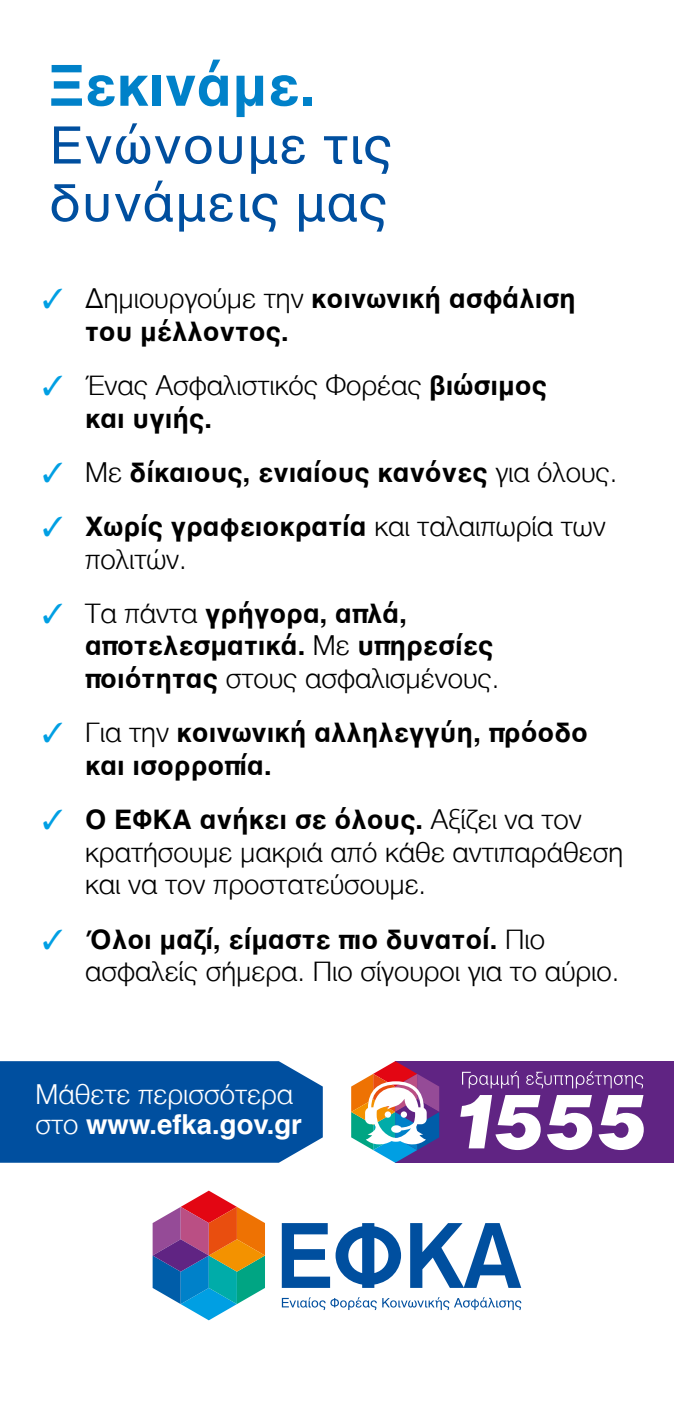
<style>
.page{position:relative;width:674px;height:1418px;background:#fff}
.page>*{position:absolute;margin:0;border:0;box-sizing:border-box;transform-origin:0 0}
.t1{font:700 57.75px "Helvetica";color:#0081c9}
.t2{font:52.5px/57.8px "Helvetica";color:#004f9f}
.t3{font:300 27.5px/32.8px "Helvetica";color:#000}
.t4{font:700 27.5px/32.8px "Helvetica";color:#000}
.t5{font:300 27.5px/30.2px "Helvetica";color:#fff}
.s1{color:#009fe3}
.s2{font-weight:300}
.s3{font-weight:700}
</style>
<div class="page">
<div style="left:395px;top:1061px;width:278px;height:101px;background:#602483"></div>
<svg style="left:351px;top:1061px;width:88px;height:101px"></svg>
<svg style="left:460px;top:1095px;width:80px;height:55px"></svg>
<svg style="left:547px;top:1095px;width:45px;height:55px"></svg>
<svg style="left:598px;top:1095px;width:45px;height:55px"></svg>
<svg style="left:462px;top:1071px;width:56px;height:17px"></svg>
<svg style="left:526px;top:1071px;width:117px;height:17px"></svg>
<div style="left:0;top:1061px;width:322px;height:101px;background:#004f9f"></div>
<svg style="left:282px;top:1297px;width:94px;height:12px"></svg>
<svg style="left:382px;top:1297px;width:139px;height:12px"></svg>
<svg style="left:281px;top:1223px;width:120px;height:64px"></svg>
<svg style="left:410px;top:1223px;width:111px;height:64px"></svg>
<svg style="left:152px;top:1190px;width:113px;height:130px"></svg>
<h1 class="t1" style="left:49px;top:39px;width:268px">Ξεκινάμε.</h1>
<h2 class="t2" style="left:49px;top:118px;width:345px">Ενώνουμε τις δυνάμεις μας</h2>
<p class="t4" style="left:85px;top:282px;width:492px;text-indent:-43px"><span class="s1">✓</span> <span class="s2">Δημιουργούμε την</span> κοινωνική ασφάλιση του μέλλοντος.</p>
<p class="t3" style="left:85px;top:367px;width:463px;text-indent:-43px"><span class="s1">✓</span> Ένας Ασφαλιστικός Φορέας <span class="s3">βιώσιμος και υγιής.</span></p>
<p class="t4" style="left:43px;top:456px;width:576px"><span class="s1">✓</span> <span class="s2">Με</span> δίκαιους, ενιαίους κανόνες <span class="s2">για όλους.</span></p>
<p class="t3" style="left:85px;top:507px;width:521px;text-indent:-43px"><span class="s1">✓</span> <span class="s3">Χωρίς γραφειοκρατία</span> και ταλαιπωρία των πολιτών.</p>
<p class="t4" style="left:85px;top:597px;width:415px;text-indent:-43px"><span class="s1">✓</span> <span class="s2">Τα πάντα</span> γρήγορα, απλά, αποτελεσματικά. <span class="s2">Με</span> υπηρεσίες ποιότητας <span class="s2">στους ασφαλισμένους.</span></p>
<p class="t4" style="left:85px;top:716px;width:504px;text-indent:-43px"><span class="s1">✓</span> <span class="s2">Για την</span> κοινωνική αλληλεγγύη, πρόοδο και ισορροπία.</p>
<p class="t3" style="left:85px;top:800px;width:539px;text-indent:-43px"><span class="s1">✓</span> <span class="s3">Ο ΕΦΚΑ ανήκει σε όλους.</span> Αξίζει να τον κρατήσουμε μακριά από κάθε αντιπαράθεση και να τον προστατεύσουμε.</p>
<p class="t3" style="left:85px;top:920px;width:535px;text-indent:-43px"><span class="s1">✓</span> <span class="s3">Όλοι μαζί, είμαστε πιο δυνατοί.</span> Πιο ασφαλείς σήμερα. Πιο σίγουροι για το αύριο.</p>
<p class="t5" style="left:35px;top:1077px;width:268px">Μάθετε περισσότερα στο <span class="s3">www.efka.gov.gr</span></p>
</div>
